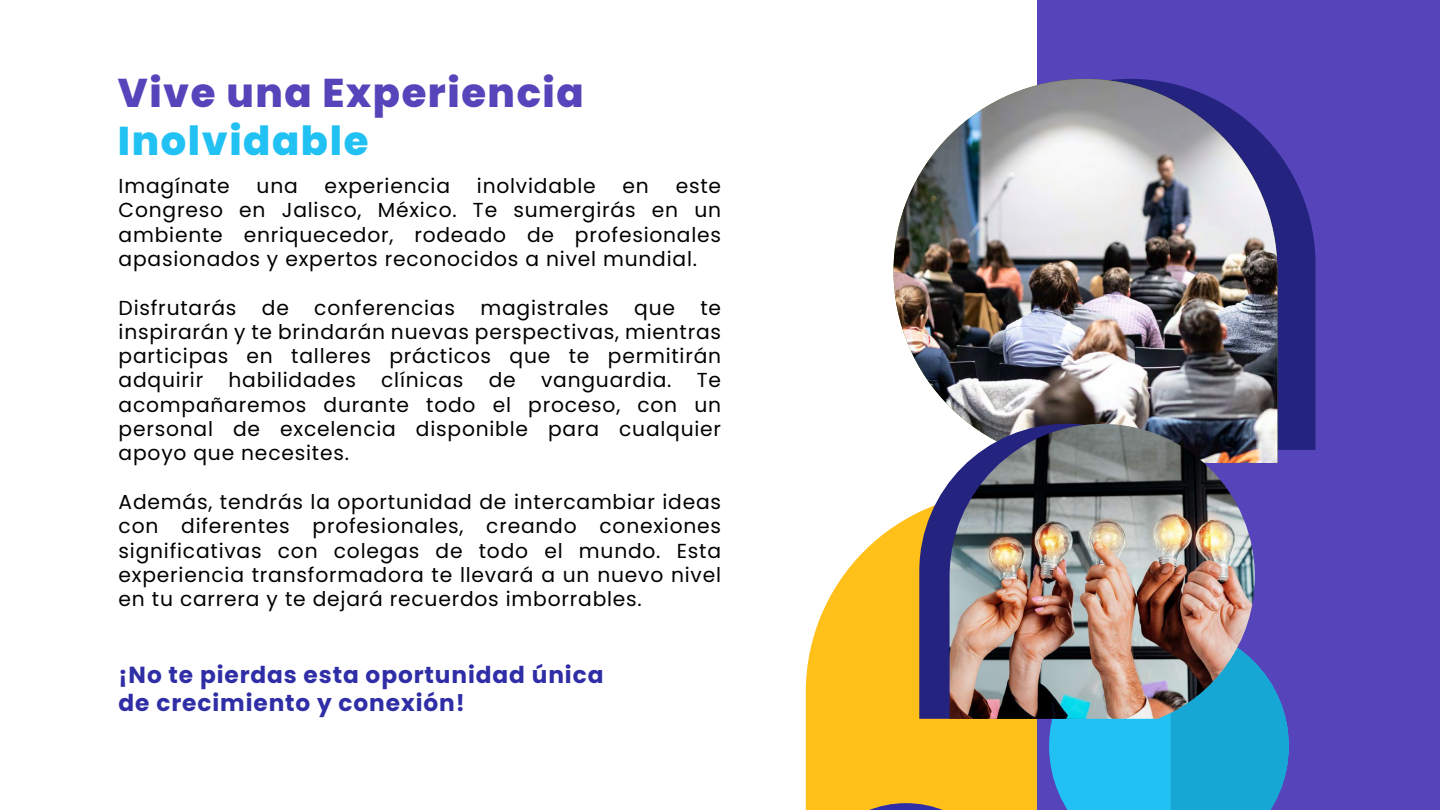
<style>
.page{position:relative;width:1440px;height:810px;background:#fff}
.page>*{position:absolute;margin:0;border:0;box-sizing:border-box;transform-origin:0 0}
.t1{font:800 40.12px "Poppins";letter-spacing:.04em;color:#5644ba}
.t2{font:800 40.12px "Poppins";letter-spacing:.04em;color:#21c1f3}
.t3{font:700 23.25px/27.9px "Poppins";letter-spacing:.04em;color:#2f2ea6}
.t4{font:20.25px/24.3px "Poppins";letter-spacing:.04em;color:#000;text-align:justify}
</style>
<div class="page">
<svg style="left:806px;top:512px;width:231px;height:298px;background:#ffc837"></svg>
<div style="left:1037px;top:0;width:403px;height:810px;background:#5644ba"></div>
<svg style="left:1049px;top:663px;width:240px;height:147px;background:#1fabe0"></svg>
<svg style="left:805px;top:803px;width:203px;height:7px"></svg>
<svg style="left:1277px;top:151px;width:39px;height:299px;background:#2b2887"></svg>
<img style="left:894px;top:79px;width:383px;height:384px">
<svg style="left:919px;top:424px;width:31px;height:295px;fill:#242380"></svg>
<img style="left:950px;top:424px;width:305px;height:295px">
<h1 class="t1" style="left:118px;top:70px;width:467px">Vive una Experiencia</h1>
<h1 class="t2" style="left:118px;top:118px;width:252px">Inolvidable</h1>
<p class="t4" style="left:119px;top:174px;width:113px">Imagínate</p>
<p class="t4" style="left:257px;top:174px;width:43px">una</p>
<p class="t4" style="left:325px;top:174px;width:127px">experiencia</p>
<p class="t4" style="left:477px;top:174px;width:120px">inolvidable</p>
<p class="t4" style="left:623px;top:174px;width:28px">en</p>
<p class="t4" style="left:119px;top:174px;width:604px;text-indent:557px">este Congreso en Jalisco, México. Te sumergirás en un ambiente enriquecedor, rodeado de profesionales apasionados y expertos reconocidos a nivel mundial.</p>
<p class="t4" style="left:119px;top:295px;width:119px">Disfrutarás</p>
<p class="t4" style="left:262px;top:295px;width:29px">de</p>
<p class="t4" style="left:314px;top:295px;width:142px">conferencias</p>
<p class="t4" style="left:480px;top:295px;width:130px">magistrales</p>
<p class="t4" style="left:634px;top:295px;width:42px">que</p>
<p class="t4" style="left:119px;top:295px;width:604px;text-indent:582px">te inspirarán y te brindarán nuevas perspectivas, mientras participas en talleres prácticos que te permitirán adquirir habilidades clínicas de vanguardia. Te acompañaremos durante todo el proceso, con un personal de excelencia disponible para cualquier apoyo que necesites.</p>
<p class="t4" style="left:119px;top:490px;width:604px">Además, tendrás la oportunidad de intercambiar ideas con diferentes profesionales, creando conexiones significativas con colegas de todo el mundo. Esta experiencia transformadora te llevará a un nuevo nivel en tu carrera y te dejará recuerdos imborrables.</p>
<p class="t3" style="left:119px;top:661px;width:486px">¡No te pierdas esta oportunidad única de crecimiento y conexión!</p>
</div>
